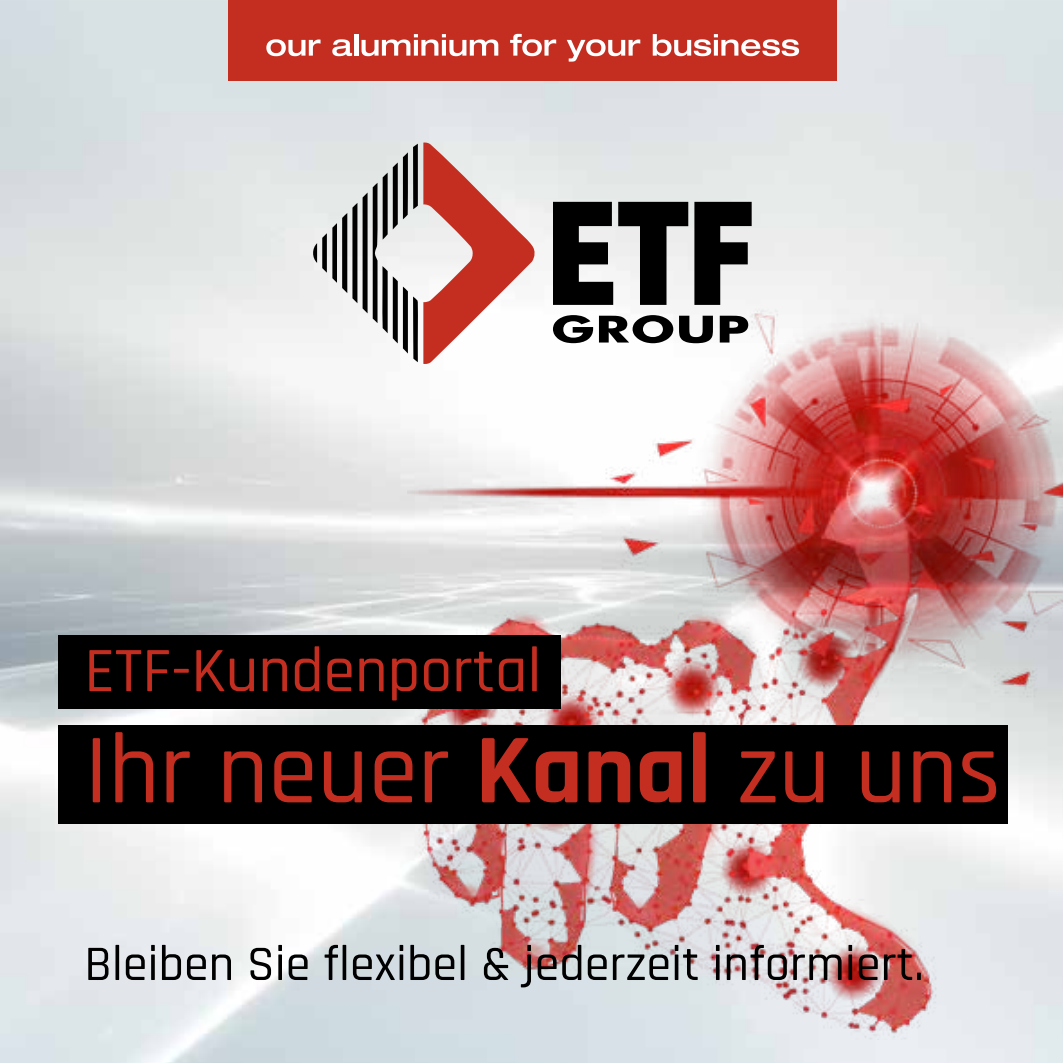
<style>
.page{position:relative;width:1063px;height:1063px;background:#fff}
.page>*{position:absolute;margin:0;border:0;box-sizing:border-box;transform-origin:0 0}
.t1{font:500 100px "Rajdhani";color:#c42e21}
.t2{font:500 63.75px "Rajdhani";color:#c42e21}
.t3{font:500 50px "Rajdhani";color:#000}
.s1{font-weight:700}
</style>
<div class="page">
<img style="left:0;top:0;width:1063px;height:1063px">
<img style="left:407px;top:297px;width:656px;height:743px">
<div style="left:228px;top:0;width:608px;height:80px;background:#c42e21"></div>
<svg style="left:266px;top:39px;width:55px;height:17px"></svg>
<svg style="left:332px;top:39px;width:20px;height:17px"></svg>
<hr style="left:354px;top:34px;width:4px;height:22px;background:#fff">
<svg style="left:362px;top:34px;width:136px;height:22px"></svg>
<svg style="left:510px;top:34px;width:46px;height:22px"></svg>
<svg style="left:567px;top:39px;width:73px;height:23px"></svg>
<svg style="left:653px;top:34px;width:146px;height:22px"></svg>
<svg style="left:312px;top:203px;width:45px;height:100px"></svg>
<svg style="left:363px;top:142px;width:173px;height:222px"></svg>
<svg style="left:553px;top:315px;width:40px;height:28px"></svg>
<svg style="left:599px;top:315px;width:74px;height:28px"></svg>
<svg style="left:679px;top:316px;width:34px;height:27px"></svg>
<svg style="left:720px;top:316px;width:28px;height:27px"></svg>
<svg style="left:553px;top:202px;width:135px;height:103px"></svg>
<svg style="left:694px;top:202px;width:58px;height:103px"></svg>
<div style="left:58px;top:635px;width:502px;height:73px;background:#000"></div>
<div style="left:58px;top:725px;width:949px;height:99px;background:#000"></div>
<p class="t2" style="left:84px;top:634px;width:459px">ETF-Kundenportal</p>
<h1 class="t1" style="left:84px;top:712px;width:918px">Ihr neuer <span class="s1">Kanal</span> zu uns</h1>
<p class="t3" style="left:84px;top:935px;width:841px">Bleiben Sie flexibel &amp; jederzeit informiert.</p>
</div>
